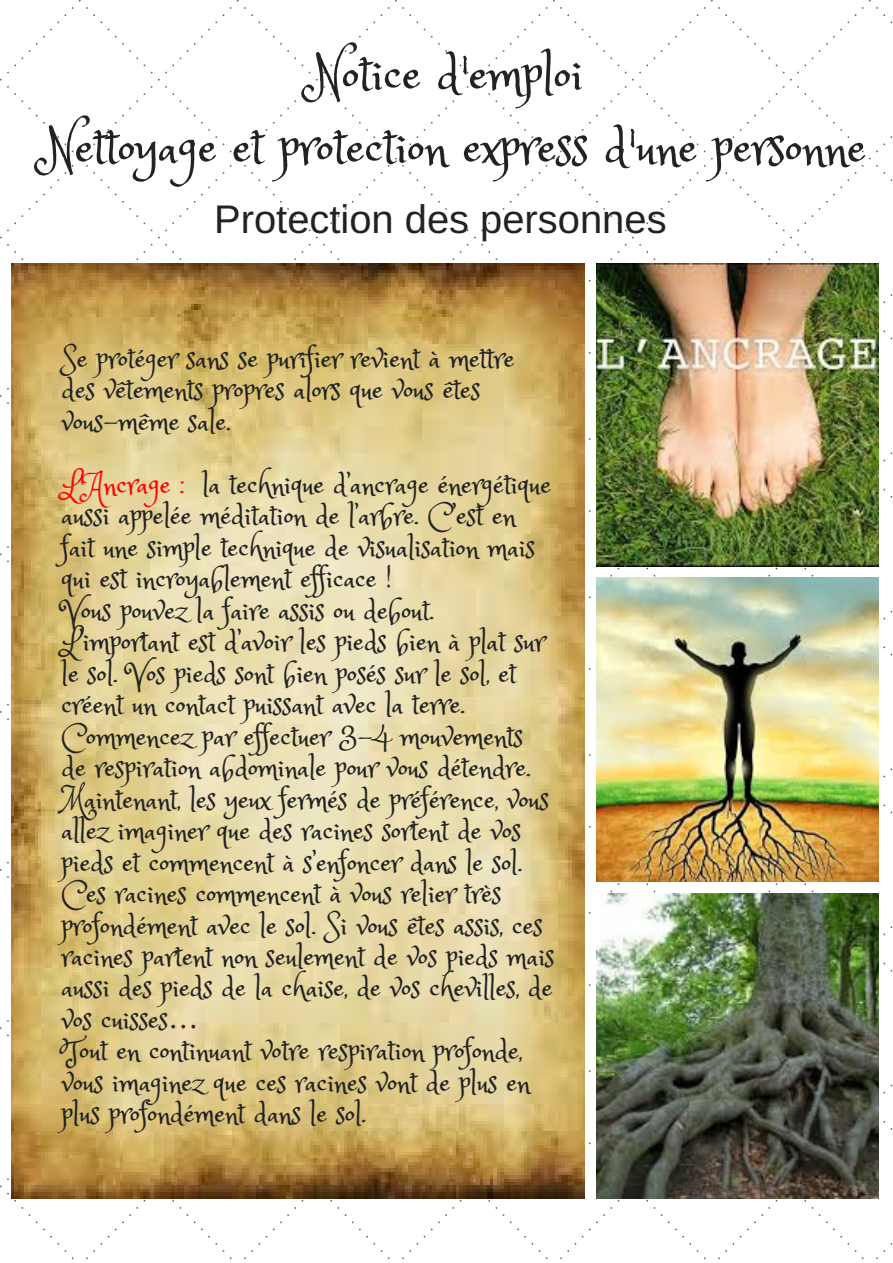
<style>
.page{position:relative;width:893px;height:1263px;background:#fff}
.page>*{position:absolute;margin:0;border:0;box-sizing:border-box;transform-origin:0 0}
.t1{font:52.35px/73.1px "Princess Sofia";color:#222;text-align:center}
.t2{font:39.9px "Arimo";color:#222}
.t3{font:29.85px/31.5px "Princess Sofia";color:#222}
.s1{color:#ff0300}
.s2{font-family:"Liberation Serif"}
</style>
<div class="page">
<img style="left:0;top:0;width:892px;height:1260px">
<img style="left:11px;top:263px;width:574px;height:935px">
<img style="left:596px;top:263px;width:282px;height:304px">
<img style="left:596px;top:578px;width:282px;height:303px">
<img style="left:596px;top:894px;width:282px;height:304px">
<h1 class="t1" style="left:43px;top:34px;width:824px">Notice d'emploi<br>Nettoyage et protection express d'une personne</h1>
<h2 class="t2" style="left:214px;top:197px;width:454px">Protection des personnes</h2>
<p class="t3" style="left:62px;top:341px;width:454px">Se protéger sans se purifier revient à mettre des vêtements propres alors que vous êtes vous-même sale.</p>
<p class="t3" style="left:62px;top:467px;width:494px"><span class="s1">L'Ancrage :</span> la technique d’ancrage énergétique aussi appelée méditation de l’arbre. C’est en fait une simple technique de visualisation mais qui est incroyablement ef icace !<br>Vous pouvez la faire assis ou debout.<br>L’important est d’avoir les pieds bien à plat sur le sol. Vos pieds sont bien posés sur le sol, et créent un contact puissant avec la terre.<br>Commencez par ef ectuer 3-4 mouvements de respiration abdominale pour vous détendre.<br>Maintenant, les yeux fermés de préférence, vous allez imaginer que des racines sortent de vos pieds et commencent à s’enfoncer dans le sol.<br>Ces racines commencent à vous relier très profondément avec le sol. Si vous êtes assis, ces racines partent non seulement de vos pieds mais aussi des pieds de la chaise, de vos chevilles, de vos cuisses<span class="s2">…<br></span>Tout en continuant votre respiration profonde, vous imaginez que ces racines vont de plus en plus profondément dans le sol.</p>
</div>
